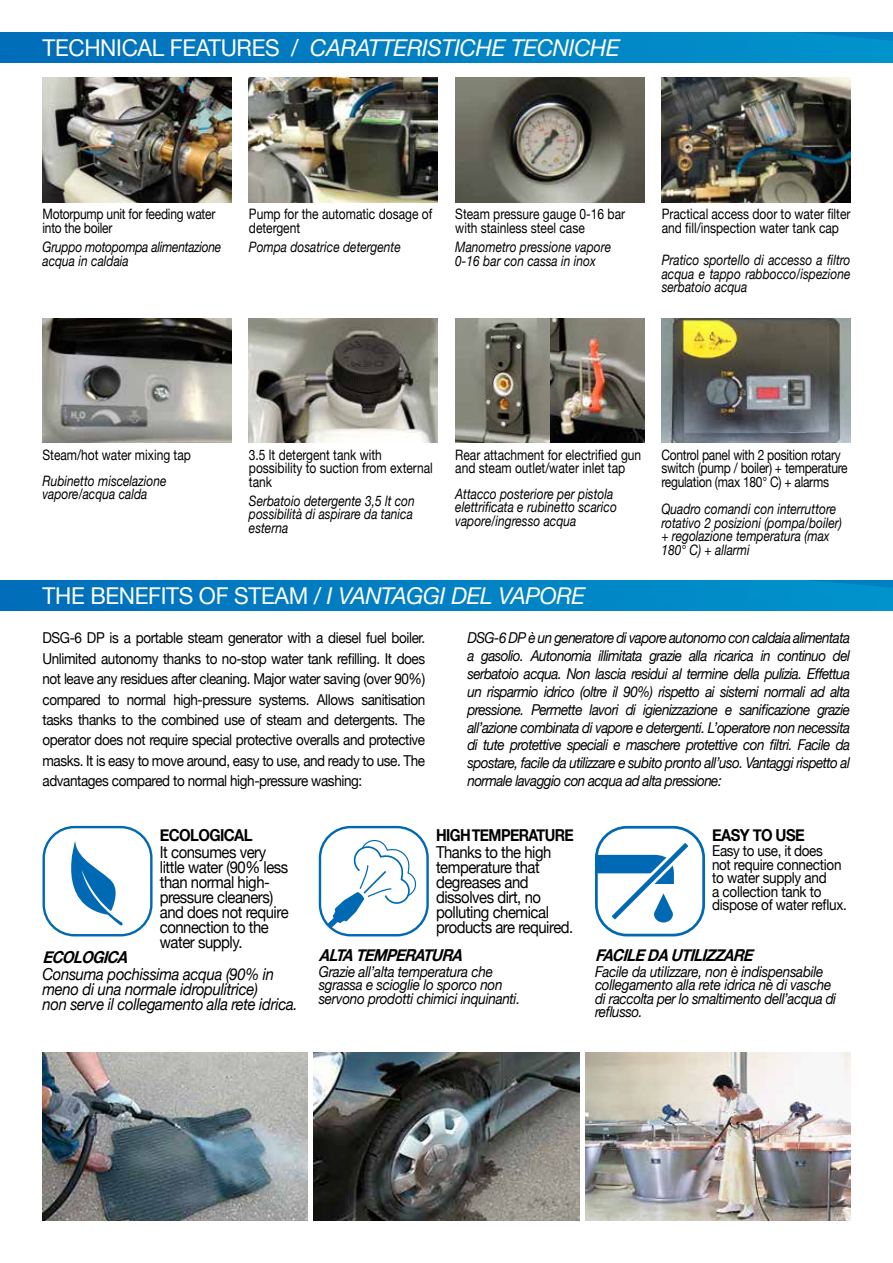
<style>
.page{position:relative;width:893px;height:1263px;background:#fff}
.page>*{position:absolute;margin:0;border:0;box-sizing:border-box;transform-origin:0 0}
.t1{font:italic 23.1px "Helvetica Neue";letter-spacing:-.015em;color:#fff}
.t2{font:23.1px "Helvetica Neue";letter-spacing:-.015em;color:#fff}
.t3{font:16.5px/15px "Helvetica Neue";letter-spacing:-.03em;color:#000;scale:.9 1}
.t4{font:italic 16.5px/15px "Helvetica Neue";letter-spacing:-.02em;color:#000;scale:.9 1}
.t5{font:italic 700 16.5px "Helvetica Neue";color:#000;scale:.9 1}
.t6{font:700 16.5px "Helvetica Neue";letter-spacing:-.04em;color:#000;scale:.9 1}
.t7{font:700 16.5px "Helvetica Neue";letter-spacing:-.04em;color:#000;scale:.87 1}
.t8{font:italic 15px/17.9px "Helvetica Neue";letter-spacing:-.02em;color:#000;scale:.9 1}
.t9{font:15px/20.4px "Helvetica Neue";letter-spacing:-.03em;color:#000;text-align:justify;scale:.9 1}
.t10{font:italic 14.4px/13.5px "Helvetica Neue";color:#000;scale:.83 1}
.t11{font:14.4px/13.5px "Helvetica Neue";color:#000;scale:.83 1}
.t12{font:14.4px/13.5px "Helvetica Neue";letter-spacing:-.02em;color:#000;scale:.83 1}
.t13{font:italic 14.4px/13.5px "Helvetica Neue";letter-spacing:-.02em;color:#000;scale:.83 1}
.s1{font-style:normal}
.s2{font-style:italic}
</style>
<div class="page">
<img style="left:0;top:581px;width:893px;height:29px">
<img style="left:0;top:33px;width:893px;height:30px">
<img style="left:43px;top:1052px;width:265px;height:168px">
<img style="left:585px;top:1052px;width:265px;height:168px">
<img style="left:314px;top:1052px;width:265px;height:168px">
<div style="left:43px;top:826px;width:110px;height:110px;border:2px solid #0069b4;border-radius:31px"></div>
<svg style="left:54px;top:841px;width:69px;height:85px"></svg>
<img style="left:43px;top:78px;width:188px;height:124px">
<img style="left:249px;top:78px;width:189px;height:124px">
<img style="left:455px;top:78px;width:189px;height:124px">
<img style="left:662px;top:78px;width:188px;height:124px">
<img style="left:249px;top:318px;width:189px;height:125px">
<img style="left:455px;top:318px;width:189px;height:125px">
<img style="left:662px;top:318px;width:188px;height:125px">
<img style="left:43px;top:318px;width:188px;height:125px">
<div style="left:319px;top:826px;width:110px;height:110px;border:2px solid #0069b4;border-radius:31px"></div>
<svg style="left:327px;top:837px;width:91px;height:91px"></svg>
<div style="left:595px;top:826px;width:110px;height:110px;border:3px solid #0069b4;border-radius:31px"></div>
<svg style="left:597px;top:837px;width:97px;height:88px"></svg>
<h1 class="t1" style="left:43px;top:31px;width:579px"><span class="s1">TECHNICAL FEATURES /</span> CARATTERISTICHE TECNICHE</h1>
<p class="t12" style="left:43px;top:208px;width:210px">Motorpump unit for feeding water into the boiler</p>
<p class="t13" style="left:43px;top:241px;width:217px">Gruppo motopompa alimentazione acqua in caldaia</p>
<p class="t11" style="left:249px;top:208px;width:222px">Pump for the automatic dosage of detergent</p>
<p class="t10" style="left:249px;top:241px;width:185px">Pompa dosatrice detergente</p>
<p class="t11" style="left:455px;top:208px;width:206px">Steam pressure gauge 0-16 bar with stainless steel case</p>
<p class="t10" style="left:455px;top:241px;width:189px">Manometro pressione vapore<br>0-16 bar con cassa in inox</p>
<p class="t11" style="left:662px;top:208px;width:229px">Practical access door to water filter and fill/inspection water tank cap</p>
<p class="t10" style="left:662px;top:254px;width:229px;text-align:justify">Pratico sportello di accesso a filtro acqua e tappo rabbocco/ispezione serbatoio acqua</p>
<p class="t11" style="left:43px;top:449px;width:180px">Steam/hot water mixing tap</p>
<p class="t10" style="left:43px;top:475px;width:151px">Rubinetto miscelazione vapore/acqua calda</p>
<p class="t11" style="left:249px;top:449px;width:223px">3.5 lt detergent tank with possibility to suction from external tank</p>
<p class="t10" style="left:249px;top:495px;width:201px">Serbatoio detergente 3,5 lt con possibilità di aspirare da tanica esterna</p>
<p class="t11" style="left:455px;top:449px;width:226px">Rear attachment for electrified gun and steam outlet/water inlet tap</p>
<p class="t10" style="left:455px;top:487px;width:196px">Attacco posteriore per pistola elettrificata e rubinetto scarico vapore/ingresso acqua</p>
<h1 class="t2" style="left:43px;top:579px;width:544px">THE BENEFITS OF STEAM / <span class="s2">I VANTAGGI DEL VAPORE</span></h1>
<p class="t12" style="left:661px;top:449px;width:226px">Control panel with 2 position rotary switch (pump / boiler) + temperature regulation (max 180° C) + alarms</p>
<p class="t10" style="left:661px;top:503px;width:219px">Quadro comandi con interruttore rotativo 2 posizioni (pompa/boiler) + regolazione temperatura (max<br>180° C) + allarmi</p>
<p class="t9" style="left:43px;top:629px;width:427px">DSG-6 DP is a portable steam generator with a diesel fuel boiler.<br>Unlimited autonomy thanks to no-stop water tank refilling. It does not leave any residues after cleaning. Major water saving (over 90%) compared to normal high-pressure systems. Allows sanitisation tasks thanks to the combined use of steam and detergents. The operator does not require special protective overalls and protective masks. It is easy to move around, easy to use, and ready to use. The advantages compared to normal high-pressure washing:</p>
<p class="t8" style="left:467px;top:630px;width:427px;text-align:justify">DSG-6 DP è un generatore di vapore autonomo con caldaia alimentata a gasolio. Autonomia illimitata grazie alla ricarica in continuo del serbatoio acqua. Non lascia residui al termine della pulizia. Effettua un risparmio idrico (oltre il 90%) rispetto ai sistemi normali ad alta pressione. Permette lavori di igienizzazione e sanificazione grazie all’azione combinata di vapore e detergenti. L’operatore non necessita di tute protettive speciali e maschere protettive con filtri. Facile da spostare, facile da utilizzare e subito pronto all’uso. Vantaggi rispetto al normale lavaggio con acqua ad alta pressione:</p>
<p class="t6" style="left:160px;top:822px;width:105px">ECOLOGICAL</p>
<p class="t3" style="left:160px;top:845px;width:145px">It consumes very little water (90% less than normal high&shy;pressure cleaners) and does not require connection to the water supply.</p>
<p class="t5" style="left:43px;top:944px;width:103px">ECOLOGICA</p>
<p class="t4" style="left:43px;top:967px;width:285px">Consuma pochissima acqua (90% in meno di una normale idropulitrice)<br>non serve il collegamento alla rete idrica.</p>
<p class="t7" style="left:436px;top:822px;width:160px">HIGH TEMPERATURE</p>
<p class="t3" style="left:436px;top:845px;width:154px">Thanks to the high temperature that degreases and dissolves dirt, no polluting chemical products are required.</p>
<p class="t5" style="left:319px;top:942px;width:168px">ALTATEMPERATURA</p>
<p class="t8" style="left:319px;top:966px;width:225px;line-height:13.5px">Grazie all’alta temperatura che sgrassa e scioglie lo sporco non servono prodotti chimici inquinanti.</p>
<p class="t6" style="left:712px;top:822px;width:104px">EASY TO USE</p>
<p class="t9" style="left:712px;top:845px;width:151px;line-height:13.5px;text-align:left">Easy to use, it does<br>not require connection to water supply and<br>a collection tank to dispose of water reflux.</p>
<p class="t5" style="left:595px;top:942px;width:184px">FACILEDAUTILIZZARE</p>
<p class="t8" style="left:595px;top:965px;width:270px;line-height:13.5px">Facile da utilizzare, non è indispensabile collegamento alla rete idrica nè di vasche di raccolta per lo smaltimento dell’acqua di reflusso.</p>
</div>
